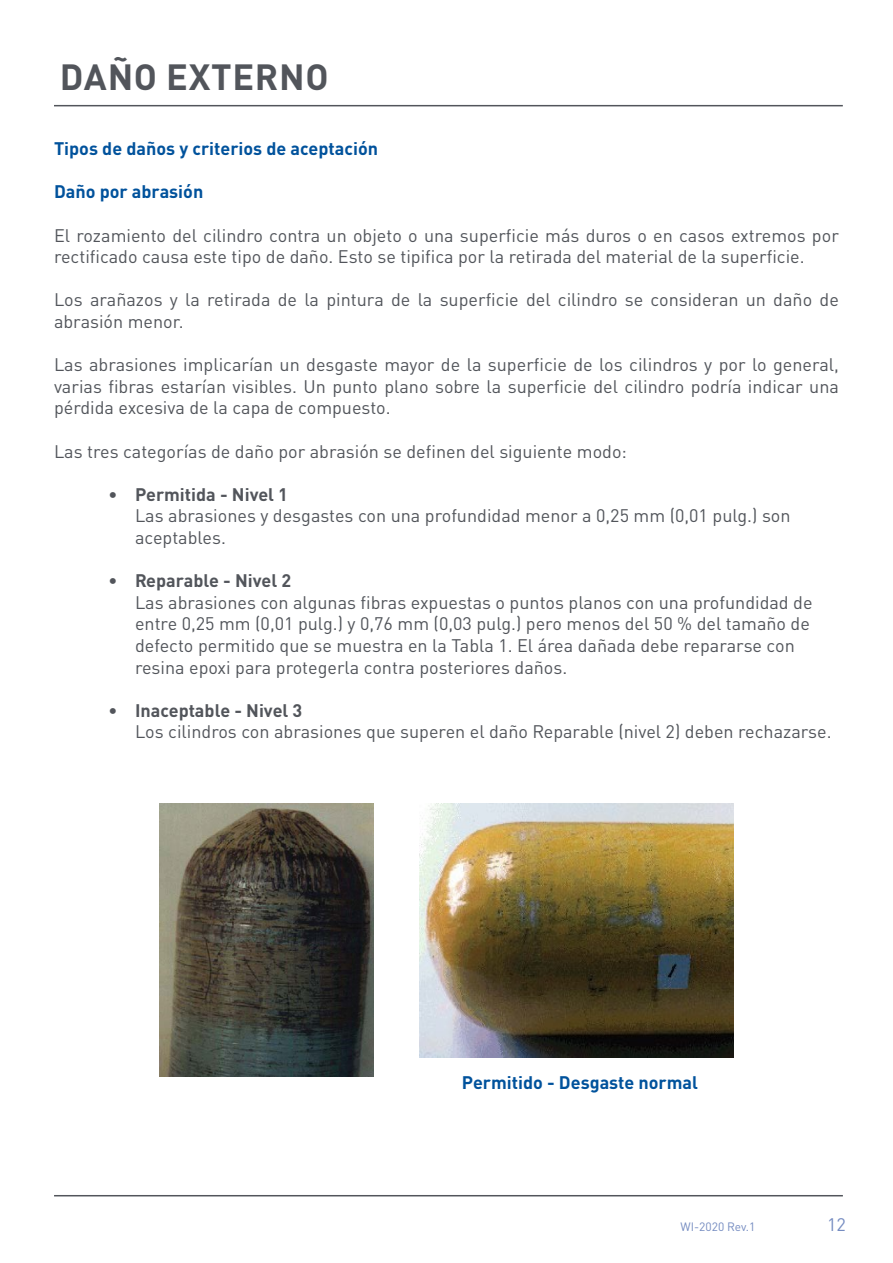
<style>
.page{position:relative;width:893px;height:1263px;background:#fff}
.page>*{position:absolute;margin:0;border:0;box-sizing:border-box;transform-origin:0 0}
.t1{font:700 36px "DIN Pro";letter-spacing:.02em;color:#52555b}
.t2{font:18px/21.6px "DIN Pro";color:#52555b}
.t3{font:700 18px "DIN Pro";color:#00529c}
.t4{font:18px "DIN Pro";color:#758cc1}
.t5{font:12px "DIN Pro";color:#758cc1}
.s1{font-weight:700}
</style>
<div class="page">
<hr style="left:54px;top:1195px;width:789px;height:1px;background:#52555b">
<hr style="left:54px;top:105px;width:789px;height:1px;background:#52555b">
<img style="left:160px;top:803px;width:214px;height:273px">
<img style="left:420px;top:803px;width:313px;height:254px">
<h1 class="t1" style="left:60px;top:47px;width:270px">DAÑO EXTERNO</h1>
<p class="t3" style="left:54px;top:134px;width:326px">Tipos de daños y criterios de aceptación</p>
<p class="t3" style="left:54px;top:177px;width:151px">Daño por abrasión</p>
<p class="t2" style="left:54px;top:222px;width:786px">El rozamiento del cilindro contra un objeto o una superficie más duros o en casos extremos por rectificado causa este tipo de daño. Esto se tipifica por la retirada del material de la superficie.</p>
<p class="t2" style="left:54px;top:287px;width:786px">Los arañazos y la retirada de la pintura de la superficie del cilindro se consideran un daño de abrasión menor.</p>
<p class="t2" style="left:54px;top:352px;width:786px;text-align:justify">Las abrasiones implicarían un desgaste mayor de la superficie de los cilindros y por lo general, varias fibras estarían visibles. Un punto plano sobre la superficie del cilindro podría indicar una pérdida excesiva de la capa de compuesto.</p>
<p class="t2" style="left:54px;top:438px;width:574px">Las tres categorías de daño por abrasión se definen del siguiente modo:</p>
<p class="t2" style="left:135px;top:482px;width:657px;text-indent:-27px">• <span class="s1">Permitida - Nivel 1<br></span>Las abrasiones y desgastes con una profundidad menor a 0,25 mm (0,01 pulg.) son aceptables.</p>
<p class="t2" style="left:135px;top:568px;width:679px;text-indent:-27px">• <span class="s1">Reparable - Nivel 2<br></span>Las abrasiones con algunas fibras expuestas o puntos planos con una profundidad de entre 0,25 mm (0,01 pulg.) y 0,76 mm (0,03 pulg.) pero menos del 50 % del tamaño de defecto permitido que se muestra en la Tabla 1. El área dañada debe repararse con resina epoxi para protegerla contra posteriores daños.</p>
<p class="t2" style="left:135px;top:698px;width:695px;text-indent:-27px">• <span class="s1">Inaceptable - Nivel 3<br></span>Los cilindros con abrasiones que superen el daño Reparable (nivel 2) deben rechazarse.</p>
<p class="t3" style="left:462px;top:1067px;width:238px">Permitido - Desgaste normal</p>
<p class="t5" style="left:680px;top:1217px;width:76px">WI-2020 Rev.1</p>
<p class="t4" style="left:827px;top:1210px;width:20px">12</p>
</div>
